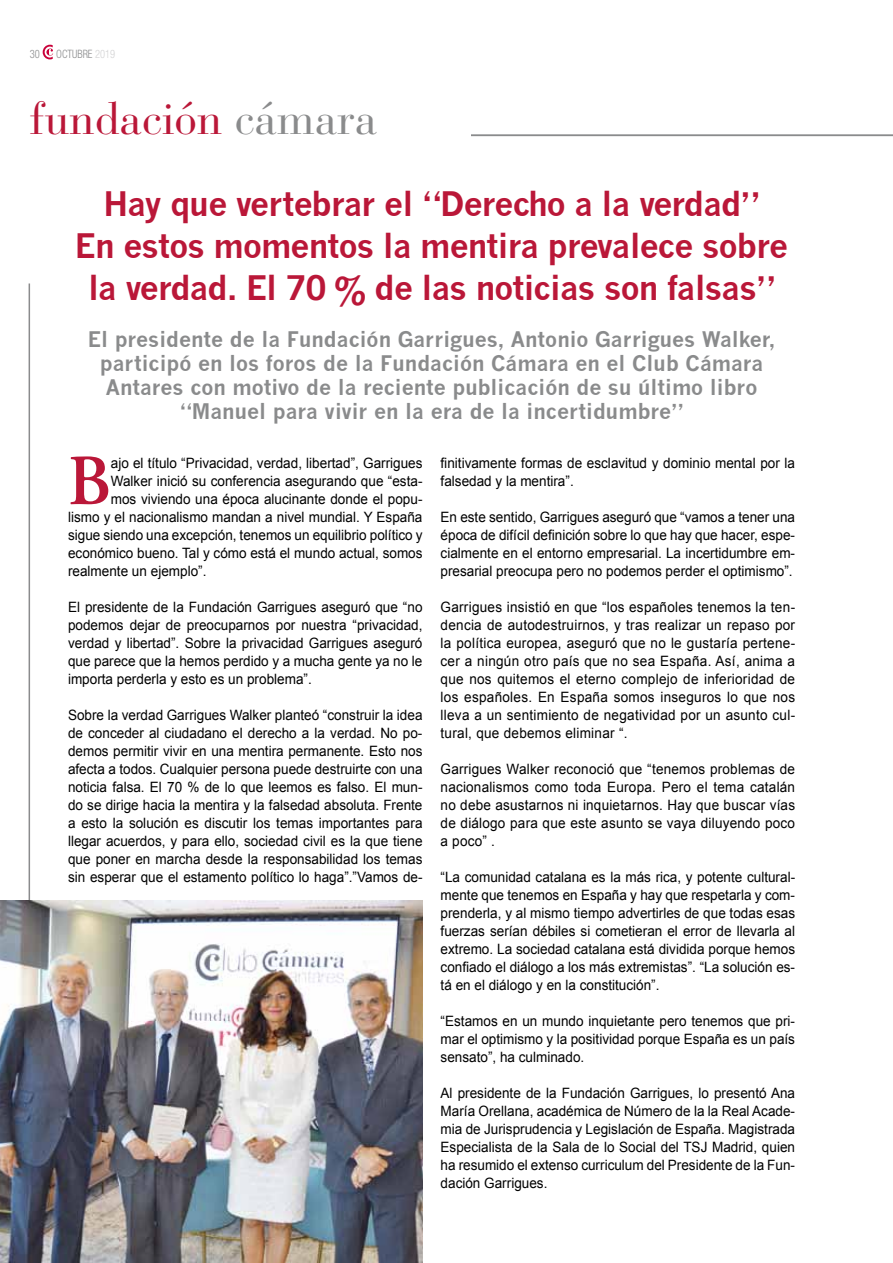
<style>
.page{position:relative;width:893px;height:1263px;background:#fff}
.page>*{position:absolute;margin:0;border:0;box-sizing:border-box;transform-origin:0 0}
.t1{font:600 71.85px "Adobe Garamond Pro";color:#ba1738;scale:.95 1}
.t2{font:45px "Bauer Bodoni";color:#ba1738}
.t3{font:700 33px/42px "News Gothic";letter-spacing:-.025em;color:#ba1738;text-align:center}
.t4{font:700 21px/24px "News Gothic";color:#8a8b8c;text-align:center}
.t5{font:14.25px/18px "Arial";color:#000;text-align:justify;scale:.95 1}
.t6{font:300 condensed 11.55px "Helvetica Neue";color:#8a8b8c;scale:.91 1}
.s1{color:#d3d3d4}
.s2{color:#8a8b8c}
</style>
<div class="page">
<svg style="left:43px;top:45px;width:10px;height:14px"></svg>
<hr style="left:29px;top:283px;width:1px;height:617px;background:#8a8b8c">
<hr style="left:364px;top:135px;width:529px;height:1px;background:#8a8b8c">
<div style="left:343px;top:110px;width:127px;height:44px;background:#fff"></div>
<img style="left:0;top:900px;width:423px;height:363px">
<p class="t6" style="left:30px;top:47px;width:13px">30</p>
<p class="t6" style="left:56px;top:47px;width:66px">OCTUBRE <span class="s1">2019</span></p>
<h2 class="t2" style="left:30px;top:101px;width:349px">fundación <span class="s2">cámara</span></h2>
<h3 class="t3" style="left:75px;top:186px;width:714px">hay que vertebrar el “derecho a la verdad”<br>en estos momentos la mentira prevalece sobre la verdad. el 70 % de las noticias son falsas”</h3>
<p class="t4" style="left:88px;top:329px;width:689px">el presidente de la Fundación Garrigues, antonio Garrigues Walker, participó en los foros de la Fundación cámara en el club cámara antares con motivo de la reciente publicación de su último libro “manuel para vivir en la era de la incertidumbre”</p>
<h1 class="t1" style="left:68px;top:437px;width:47px">B</h1>
<p class="t5" style="left:111px;top:455px;width:330px">ajo el título “Privacidad, verdad, libertad”, Garrigues</p>
<p class="t5" style="left:111px;top:473px;width:330px">Walker inició su conferencia asegurando que “esta-</p>
<p class="t5" style="left:111px;top:491px;width:330px">mos viviendo una época alucinante donde el popu-</p>
<p class="t5" style="left:68px;top:509px;width:375px">lismo y el nacionalismo mandan a nivel mundial. Y España</p>
<p class="t5" style="left:68px;top:527px;width:375px">sigue siendo una excepción, tenemos un equilibrio político y</p>
<p class="t5" style="left:68px;top:545px;width:375px">económico bueno. Tal y cómo está el mundo actual, somos</p>
<p class="t5" style="left:68px;top:563px;width:147px">realmente un ejemplo”.</p>
<p class="t5" style="left:68px;top:599px;width:375px">El presidente de la Fundación Garrigues aseguró que “no podemos dejar de preocuparnos por nuestra “privacidad, verdad y libertad”. Sobre la privacidad Garrigues aseguró que parece que la hemos perdido y a mucha gente ya no le importa perderla y esto es un problema”.</p>
<p class="t5" style="left:68px;top:707px;width:375px">Sobre la verdad Garrigues Walker planteó “construir la idea de conceder al ciudadano el derecho a la verdad. No po&shy;demos permitir vivir en una mentira permanente. Esto nos afecta a todos. Cualquier persona puede destruirte con una noticia falsa. El 70 % de lo que leemos es falso. El mun&shy;do se dirige hacia la mentira y la falsedad absoluta. Frente a esto la solución es discutir los temas importantes para llegar acuerdos, y para ello, sociedad civil es la que tiene que poner en marcha desde la responsabilidad los temas sin esperar que el estamento político lo haga”.”Vamos de-</p>
<p class="t5" style="left:441px;top:454px;width:375px">finitivamente formas de esclavitud y dominio mental por la falsedad y la mentira”.</p>
<p class="t5" style="left:441px;top:509px;width:375px">En este sentido, Garrigues aseguró que “vamos a tener una época de difícil definición sobre lo que hay que hacer, espe&shy;cialmente en el entorno empresarial. La incertidumbre em&shy;presarial preocupa pero no podemos perder el optimismo”.</p>
<p class="t5" style="left:441px;top:599px;width:375px">Garrigues insistió en que “los españoles tenemos la ten&shy;dencia de autodestruirnos, y tras realizar un repaso por la política europea, aseguró que no le gustaría pertene&shy;cer a ningún otro país que no sea España. Así, anima a que nos quitemos el eterno complejo de inferioridad de los españoles. En España somos inseguros lo que nos lleva a un sentimiento de negatividad por un asunto cul&shy;tural, que debemos eliminar “.</p>
<p class="t5" style="left:441px;top:761px;width:375px">Garrigues Walker reconoció que “tenemos problemas de nacionalismos como toda Europa. Pero el tema catalán no debe asustarnos ni inquietarnos. Hay que buscar vías de diálogo para que este asunto se vaya diluyendo poco a poco” .</p>
<p class="t5" style="left:441px;top:869px;width:375px">“La comunidad catalana es la más rica, y potente cultural&shy;mente que tenemos en España y hay que respetarla y com&shy;prenderla, y al mismo tiempo advertirles de que todas esas fuerzas serían débiles si cometieran el error de llevarla al extremo. La sociedad catalana está dividida porque hemos confiado el diálogo a los más extremistas”. “La solución es&shy;tá en el diálogo y en la constitución”.</p>
<p class="t5" style="left:441px;top:1013px;width:375px">“Estamos en un mundo inquietante pero tenemos que pri&shy;mar el optimismo y la positividad porque España es un país sensato”, ha culminado.</p>
<p class="t5" style="left:441px;top:1085px;width:375px">Al presidente de la Fundación Garrigues, lo presentó Ana María Orellana, académica de Número de la la Real Acade&shy;mia de Jurisprudencia y Legislación de España. Magistrada Especialista de la Sala de lo Social del TSJ Madrid, quien ha resumido el extenso curriculum del Presidente de la Fun&shy;dación Garrigues.</p>
</div>
